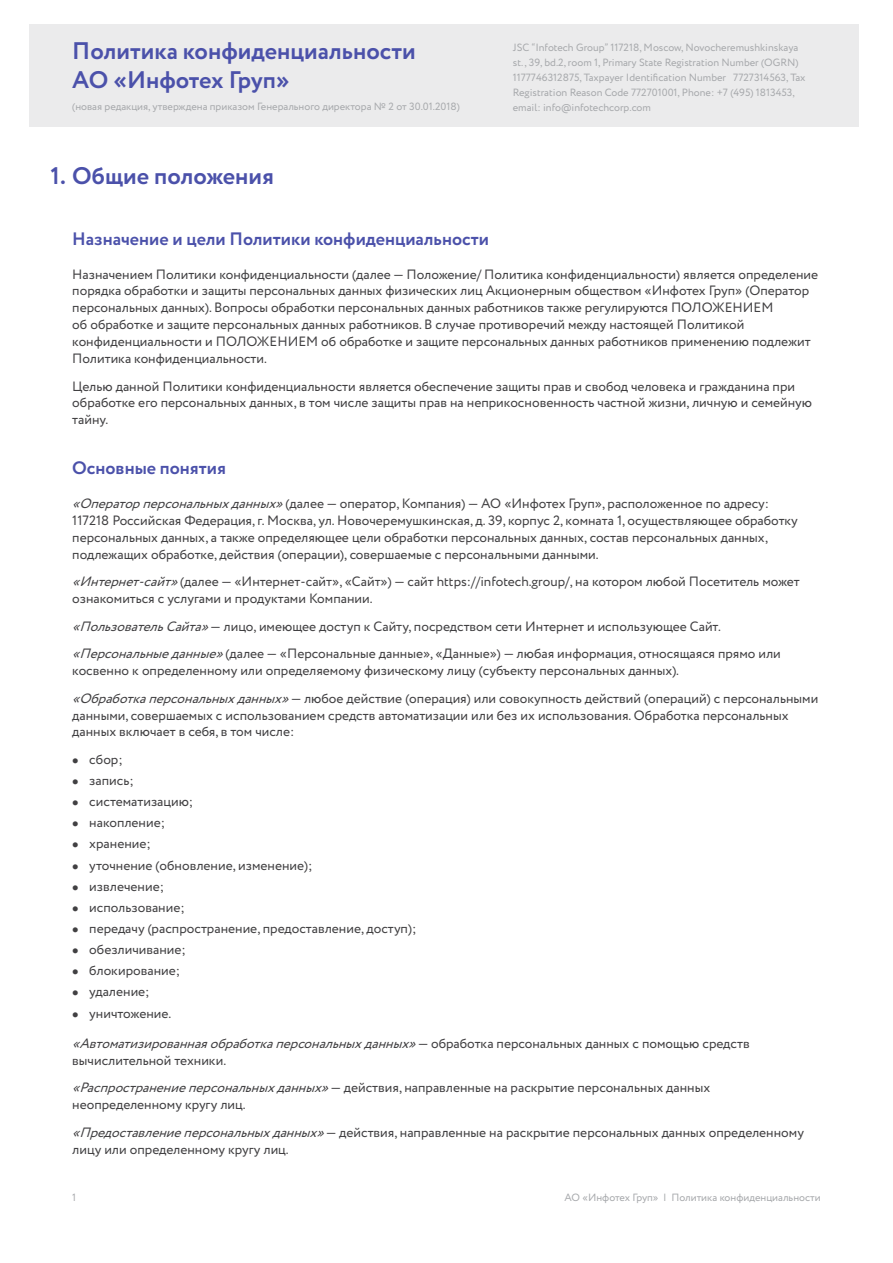
<style>
.page{position:relative;width:893px;height:1263px;background:#fff}
.page>*{position:absolute;margin:0;border:0;box-sizing:border-box;transform-origin:0 0}
.t1{font:700 24px/28.5px "Circe";color:#4b51aa}
.t2{font:700 18px "Circe";color:#4b51aa}
.t3{font:13.5px/16.8px "Circe";color:#414042}
.t4{font:10.5px/15px "Circe";color:#a7a9ac}
.s1{font-style:italic}
</style>
<div class="page">
<div style="left:30px;top:25px;width:829px;height:102px;background:#ebebec"></div>
<h1 class="t1" style="left:72px;top:38px;width:345px">Политика конфиденциальности<br>АО «Инфотех Груп»</h1>
<p class="t4" style="left:513px;top:40px;width:294px">JSC “Infotech Group” 117218, Moscow, Novocheremushkinskaya st., 39, bd.2, room 1, Primary State Registration Number (OGRN)<br>1177746312875, Taxpayer Identification Number 7727314563, Tax Registration Reason Code 772701001, Phone: +7 (495) 1813453,</p>
<p class="t4" style="left:72px;top:99px;width:389px">(новая редакция, утверждена приказом Генерального директора № 2 от 30.01.2018)</p>
<p class="t4" style="left:513px;top:100px;width:140px">еmail: info@infotechcorp.com</p>
<h1 class="t1" style="left:51px;top:163px;width:225px">1. Общие положения</h1>
<h2 class="t2" style="left:72px;top:226px;width:418px">Назначение и цели Политики конфиденциальности</h2>
<p class="t3" style="left:72px;top:266px;width:747px">Назначением Политики конфиденциальности (далее — Положение/ Политика конфиденциальности) является определение порядка обработки и защиты персональных данных физических лиц Акционерным обществом «Инфотех Груп» (Оператор персональных данных). Вопросы обработки персональных данных работников также регулируются ПОЛОЖЕНИЕМ<br>об обработке и защите персональных данных работников. В случае противоречий между настоящей Политикой конфиденциальности и ПОЛОЖЕНИЕМ об обработке и защите персональных данных работников применению подлежит Политика конфиденциальности.</p>
<p class="t3" style="left:72px;top:378px;width:741px">Целью данной Политики конфиденциальности является обеспечение защиты прав и свобод человека и гражданина при обработке его персональных данных, в том числе защиты прав на неприкосновенность частной жизни, личную и семейную тайну.</p>
<h2 class="t2" style="left:72px;top:456px;width:155px">Основные понятия</h2>
<p class="t3" style="left:72px;top:496px;width:727px"><span class="s1">«Операторперсональныхданных»</span>(далее — оператор, Компания) — АО «Инфотех Груп», расположенное по адресу:<br>117218 Российская Федерация, г. Москва, ул. Новочеремушкинская, д. 39, корпус 2, комната 1, осуществляющее обработку персональных данных, а также определяющее цели обработки персональных данных, состав персональных данных, подлежащих обработке, действия (операции), совершаемые с персональными данными.</p>
<p class="t3" style="left:72px;top:574px;width:729px"><span class="s1">«Интернет-сайт»</span>(далее — «Интернет-сайт», «Сайт») — сайт https://infotech.group/, на котором любой Посетитель может ознакомиться с услугами и продуктами Компании.</p>
<p class="t3" style="left:72px;top:613px;width:710px;line-height:27.5px"><span class="s1">«ПользовательСайта»</span>— лицо, имеющее доступ к Сайту, посредством сети Интернет и использующее Сайт. <span class="s1">«Персональныеданные»</span>(далее — «Персональные данные», «Данные») — любая информация, относящаяся прямо или</p>
<p class="t3" style="left:72px;top:657px;width:747px;line-height:27.5px">косвенно к определенному или определяемому физическому лицу (субъекту персональных данных). <span class="s1">«Обработкаперсональныхданных»</span>— любое действие (операция) или совокупность действий (операций) с персональными</p>
<p class="t3" style="left:72px;top:707px;width:718px">данными, совершаемых с использованием средств автоматизации или без их использования. Обработка персональных данных включает в себя, в том числе:</p>
<p class="t3" style="left:89px;top:749px;width:329px;line-height:21.1px">сбор;<br>запись;<br>систематизацию;<br>накопление;<br>хранение;<br>уточнение (обновление, изменение);<br>извлечение;<br>использование;<br>передачу (распространение, предоставление, доступ); обезличивание;<br>блокирование;<br>удаление;<br>уничтожение.</p>
<p class="t3" style="left:72px;top:1035px;width:679px"><span class="s1">«Автоматизированнаяобработкаперсональныхданных»</span>— о б р а б о т к а п е р с о н а л ь н ы х д а н н ы х с п о м о щ ь ю с р ед с т в вычислительной техники.</p>
<p class="t3" style="left:72px;top:1080px;width:639px"><span class="s1">«Распространениеперсональныхданных»</span>— действия, направленные на раскрытие персональных данных неопределенному кругу лиц.</p>
<p class="t3" style="left:72px;top:1124px;width:733px"><span class="s1">«Предоставлениеперсональныхданных»</span>— действия, направленные на раскрытие персональных данных определенному лицу или определенному кругу лиц.</p>
<p class="t4" style="left:72px;top:1191px;width:5px">1</p>
<p class="t4" style="left:564px;top:1191px;width:258px">АО «Инфотех Груп» | Политика конфиденциальности</p>
</div>
